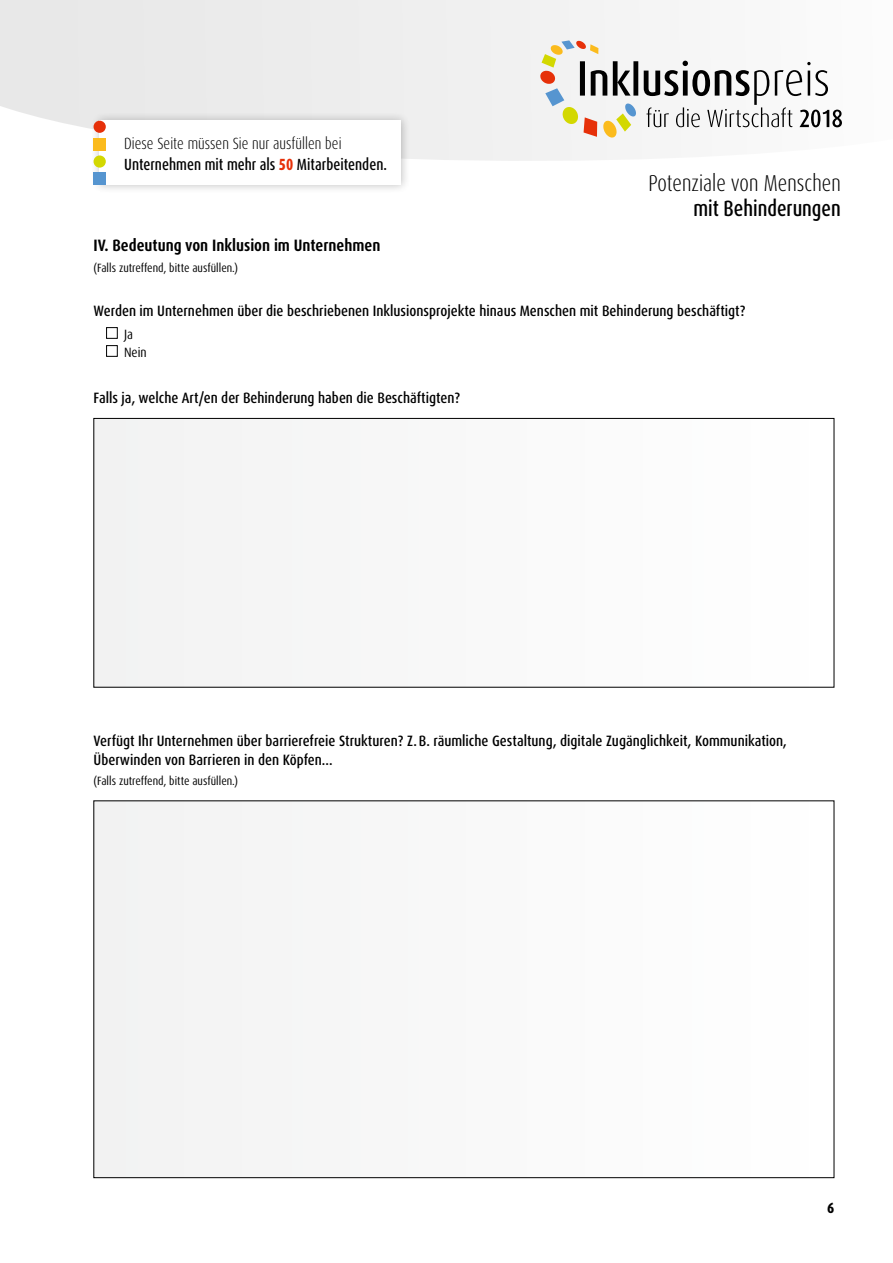
<style>
.page{position:relative;width:893px;height:1263px;background:#fff}
.page>*{position:absolute;margin:0;border:0;box-sizing:border-box;transform-origin:0 0}
.t1{font:300 condensed 22.95px "Dax OT";color:#000;scale:.93 1}
.t2{font:500 condensed 22.2px "Dax OT";color:#000;scale:.93 1}
.t3{font:700 condensed 16.5px "Dax OT";color:#000}
.t4{font:500 condensed 16.2px/21px "Dax OT";color:#000;scale:.93 1}
.t5{font:500 condensed 15px/19.5px "Dax OT";color:#000}
.t6{font:800 condensed 15px "Dax OT";color:#000}
.t7{font:condensed 13.5px "Dax OT";color:#000}
.t8{font:condensed 12px "Dax OT";color:#000}
.s1{font-weight:300}
.s2{font-weight:800;color:#e63009}
</style>
<div class="page">
<div style="left:0;top:0;width:642px;height:161px;background:#ededed"></div>
<svg style="left:540px;top:40px;width:302px;height:98px"></svg>
<div style="left:106px;top:327px;width:12px;height:12px;border:1px solid #000"></div>
<div style="left:106px;top:345px;width:12px;height:12px;border:1px solid #000"></div>
<div style="left:94px;top:801px;width:740px;height:377px;background:#f8f8f8"></div>
<div style="left:94px;top:418px;width:740px;height:269px;background:#f8f8f8"></div>
<div style="left:94px;top:418px;width:740px;height:269px;border:1px solid #000"></div>
<div style="left:91px;top:112px;width:319px;height:82px;background:#000;opacity:.25"></div>
<div style="left:100px;top:121px;width:301px;height:64px;background:#fff"></div>
<div style="left:94px;top:173px;width:12px;height:12px;background:#5695d0"></div>
<div style="left:94px;top:155px;width:12px;height:13px;background:#d3d800;border-radius:50%"></div>
<div style="left:94px;top:138px;width:12px;height:12px;background:#fbbb1d"></div>
<div style="left:94px;top:121px;width:12px;height:12px;background:#e63009;border-radius:50%"></div>
<p class="t4" style="left:124px;top:133px;width:284px"><span class="s1">Diese Seite müssen Sie nur ausfüllen bei<br></span>Unternehmen mit mehr als <span class="s2">50</span> Mitarbeitenden.</p>
<h1 class="t1" style="left:648px;top:168px;width:208px">Potenziale von Menschen</h1>
<h2 class="t2" style="left:693px;top:194px;width:160px">mit Behinderungen</h2>
<h2 class="t3" style="left:94px;top:235px;width:288px">IV. Bedeutung von Inklusion im Unternehmen</h2>
<p class="t8" style="left:94px;top:260px;width:146px">(Falls zutreffend, bitte ausfüllen.)</p>
<h3 class="t5" style="left:94px;top:302px;width:653px">Werden im Unternehmen über die beschriebenen Inklusionsprojekte hinaus Menschen mit Behinderung beschäftigt?</h3>
<p class="t7" style="left:124px;top:325px;width:10px">Ja</p>
<p class="t7" style="left:124px;top:343px;width:24px">Nein</p>
<h3 class="t5" style="left:94px;top:388px;width:368px">Falls ja, welche Art/en der Behinderung haben die Beschäftigten?</h3>
<h3 class="t5" style="left:94px;top:731px;width:695px">Verfügt Ihr Unternehmen über barrierefreie Strukturen? Z. B. räumliche Gestaltung, digitale Zugänglichkeit, Kommunikation,<br>Überwinden von Barrieren in den Köpfen...</h3>
<p class="t8" style="left:94px;top:773px;width:146px">(Falls zutreffend, bitte ausfüllen.)</p>
<p class="t6" style="left:827px;top:1198px;width:9px">6</p>
</div>
